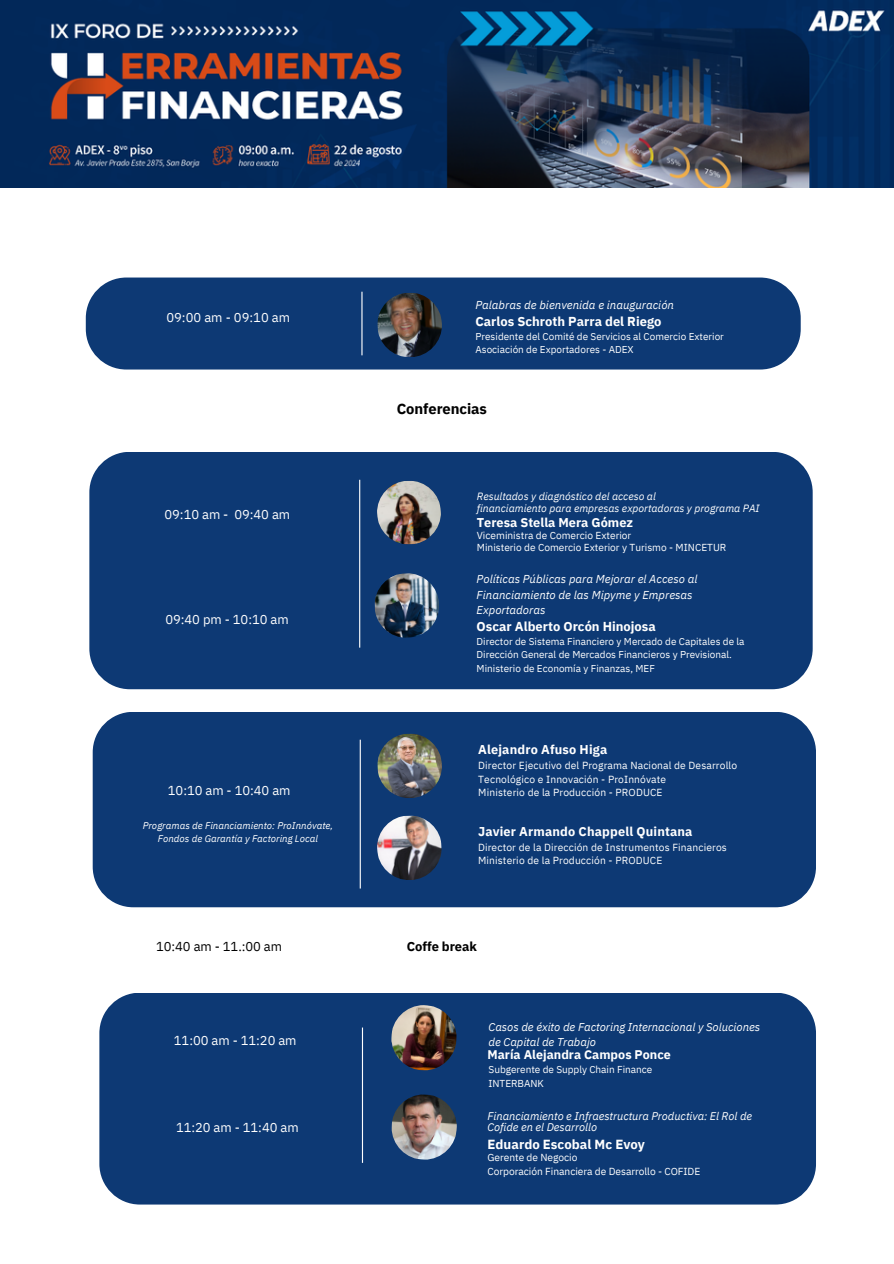
<style>
.page{position:relative;width:894px;height:1264px;background:#fff}
.page>*{position:absolute;margin:0;border:0;box-sizing:border-box;transform-origin:0 0}
.t1{font:700 14.7px "IBM Plex Sans";letter-spacing:-.005em;color:#000}
.t2{font:700 13.2px "IBM Plex Sans";color:#fff}
.t3{font:12.9px "IBM Plex Sans";letter-spacing:-.005em;color:#fff}
.t4{font:700 12.9px "IBM Plex Sans";color:#fff}
.t5{font:12.9px "IBM Plex Sans";letter-spacing:-.005em;color:#000}
.t6{font:700 12.9px "IBM Plex Sans";letter-spacing:-.005em;color:#000}
.t7{font:700 12.75px "IBM Plex Sans";letter-spacing:.01em;color:#fff}
.t8{font:700 12.45px "IBM Plex Sans";color:#fff}
.t9{font:italic 11.4px/15.8px "IBM Plex Sans";color:#fff}
.t10{font:italic 11.1px/11.1px "IBM Plex Sans";letter-spacing:-.005em;color:#fff}
.t11{font:italic 10.5px/12.6px "IBM Plex Sans";color:#fff}
.t12{font:10.2px/14.5px "IBM Plex Sans";letter-spacing:.01em;color:#fff}
.t13{font:10.05px "IBM Plex Sans";letter-spacing:-.005em;color:#fff}
.t14{font:9.9px/13.2px "IBM Plex Sans";color:#fff}
.t15{font:italic 9.75px/13.2px "IBM Plex Sans";color:#fff;text-align:center}
</style>
<div class="page">
<div style="left:86px;top:277px;width:714px;height:92px;background:#0d3974;border-radius:41px"></div>
<div style="left:89px;top:452px;width:723px;height:237px;background:#0d3974;border-radius:40px"></div>
<div style="left:99px;top:992px;width:716px;height:212px;background:#0d3974;border-radius:40px"></div>
<hr style="left:359px;top:480px;width:1px;height:167px;background:#fff">
<hr style="left:362px;top:1027px;width:1px;height:135px;background:#fff">
<img style="left:377px;top:293px;width:65px;height:64px">
<hr style="left:361px;top:292px;width:1px;height:63px;background:#fff">
<img style="left:391px;top:1094px;width:65px;height:65px">
<img style="left:0;top:0;width:893px;height:188px">
<img style="left:391px;top:1005px;width:65px;height:65px">
<div style="left:93px;top:711px;width:722px;height:196px;background:#0d3974;border-radius:40px"></div>
<img style="left:377px;top:733px;width:65px;height:65px">
<img style="left:377px;top:481px;width:64px;height:64px">
<img style="left:374px;top:573px;width:65px;height:65px">
<hr style="left:359px;top:739px;width:2px;height:149px;background:#fff">
<img style="left:377px;top:815px;width:65px;height:65px">
<p class="t3" style="left:166px;top:309px;width:125px">09:00 am - 09:10 am</p>
<p class="t3" style="left:164px;top:506px;width:127px">09:10 am - 09:40 am</p>
<h4 class="t3" style="left:165px;top:611px;width:125px">09:40 pm - 10:10 am</h4>
<h4 class="t3" style="left:168px;top:782px;width:124px">10:10 am - 10:40 am</h4>
<p class="t15" style="left:143px;top:818px;width:192px">Programas de Financiamiento: ProInnóvate,<br>Fondos de Garantía y Factoring Local</p>
<p class="t9" style="left:475px;top:297px;width:200px">Palabras de bienvenida e inauguración</p>
<h3 class="t4" style="left:475px;top:313px;width:187px">Carlos Schroth Parra del Riego</h3>
<p class="t14" style="left:475px;top:330px;width:250px">Presidente del Comité de Servicios al Comercio Exterior<br>Asociación de Exportadores - ADEX</p>
<h2 class="t1" style="left:396px;top:399px;width:92px">Conferencias</h2>
<h3 class="t11" style="left:476px;top:489px;width:284px">Resultados y diagnóstico del acceso al<br>financiamiento para empresas exportadoras y programa PAI</h3>
<h3 class="t7" style="left:476px;top:513px;width:158px">Teresa Stella Mera Gómez</h3>
<h3 class="t12" style="left:476px;top:529px;width:251px;line-height:11.9px">Viceministra de Comercio Exterior<br>Ministerio de Comercio Exterior y Turismo - MINCETUR</h3>
<p class="t9" style="left:476px;top:570px;width:222px">Políticas Públicas para Mejorar el Acceso al<br>Financiamiento de las Mipyme y Empresas<br>Exportadoras</p>
<h4 class="t4" style="left:476px;top:617px;width:181px">Oscar Alberto Orcón Hinojosa</h4>
<p class="t14" style="left:476px;top:634px;width:269px">Director de Sistema Financiero y Mercado de Capitales de la<br>Dirección General de Mercados Financieros y Previsional.</p>
<p class="t14" style="left:476px;top:661px;width:180px">Ministerio de Economía y Finanzas, MEF</p>
<p class="t7" style="left:478px;top:741px;width:130px">Alejandro Afuso Higa</p>
<p class="t12" style="left:478px;top:757px;width:260px">Director Ejecutivo del Programa Nacional de Desarrollo<br>Tecnológico e Innovación - ProInnóvate</p>
<p class="t12" style="left:478px;top:785px;width:186px">Ministerio de la Producción - PRODUCE</p>
<p class="t7" style="left:478px;top:823px;width:216px">Javier Armando Chappell Quintana</p>
<p class="t12" style="left:478px;top:840px;width:250px;line-height:12.8px">Director de la Dirección de Instrumentos Financieros<br>Ministerio de la Producción - PRODUCE</p>
<p class="t5" style="left:156px;top:938px;width:127px">10:40 am - 11.:00 am</p>
<h2 class="t6" style="left:406px;top:938px;width:72px">Coffe break</h2>
<p class="t3" style="left:174px;top:1031px;width:124px">11:00 am - 11:20 am</p>
<p class="t3" style="left:176px;top:1118px;width:124px">11:20 am - 11:40 am</p>
<h2 class="t9" style="left:488px;top:1018px;width:273px;line-height:15px">Casos de éxito de Factoring Internacional y Soluciones de Capital de Trabajo</h2>
<h3 class="t13" style="left:488px;top:1063px;width:165px">Subgerente de Supply Chain Finance</h3>
<h3 class="t13" style="left:488px;top:1076px;width:57px">INTERBANK</h3>
<h3 class="t8" style="left:487px;top:1046px;width:185px">María Alejandra Campos Ponce</h3>
<h4 class="t10" style="left:487px;top:1110px;width:266px">Financiamiento e Infraestructura Productiva: El Rol de<br>Cofide en el Desarrollo</h4>
<p class="t12" style="left:487px;top:1149px;width:91px">Gerente de Negocio</p>
<h4 class="t12" style="left:487px;top:1163px;width:214px">Corporación Financiera de Desarrollo - COFIDE</h4>
<p class="t2" style="left:487px;top:1135px;width:159px">Eduardo Escobal Mc Evoy</p>
</div>
